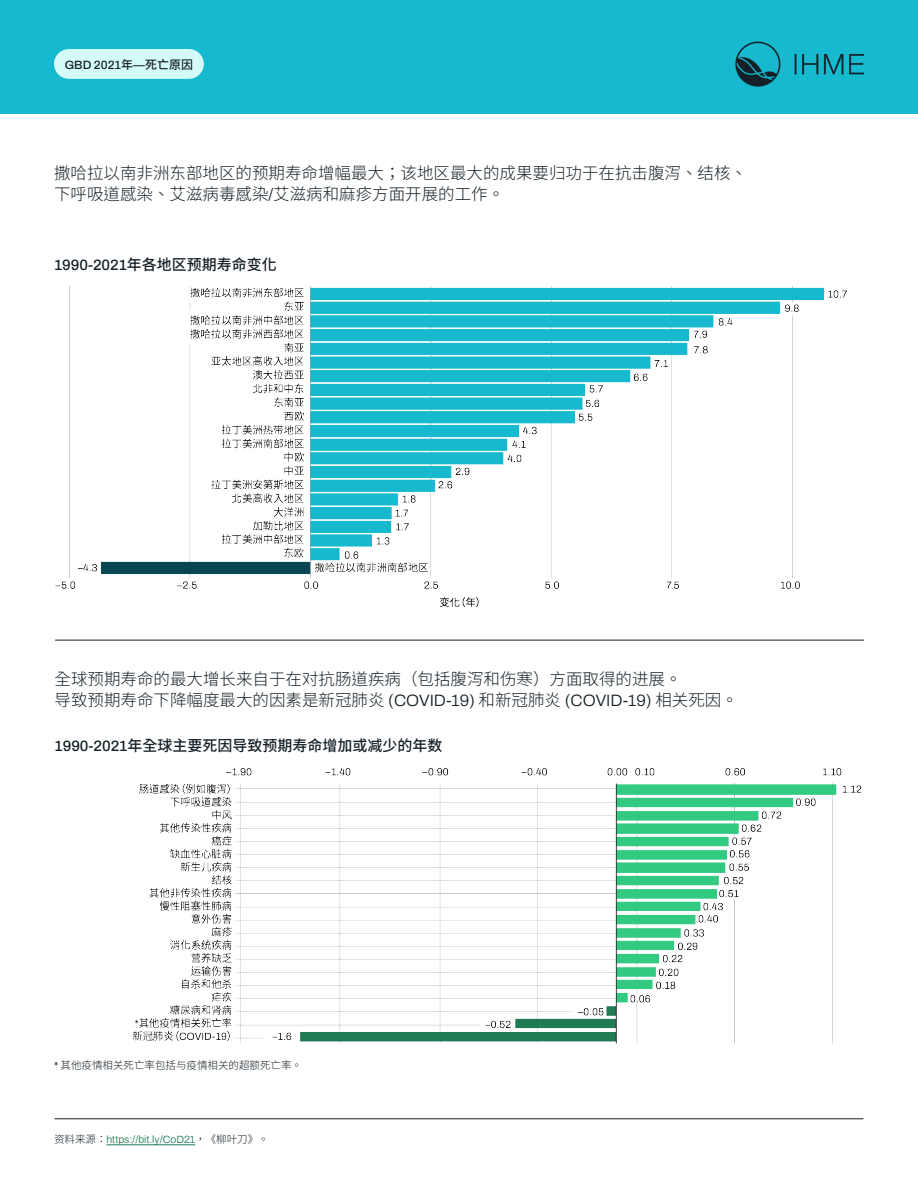
<style>
.page{position:relative;width:918px;height:1188px;background:#fff}
.page>*{position:absolute;margin:0;border:0;box-sizing:border-box;transform-origin:0 0}
.Body{font:300 16.5px/21px "Noto Sans CJ Ktc";color:#142027}
.Figure_title{font:500 15px "Noto Sans CJ Ktc";color:#142027}
.GBD_bug{font:500 12px "Archivo";color:#142027}
.Footnote{font:300 10.5px "Archivo";color:#1e7b53}
.Footnote-2{font:300 10.5px "Noto Sans CJ Ktc";color:#142027}
.s1{font-family:"Noto Sans CJ Ktc"}
.s2{font-style:inherit}
.s3{font-family:"Archivo"}
.s4{font-family:"Noto Sans CJ Ktc";color:#142027}
</style>
<div class="page">
<div style="left:0;top:0;width:918px;height:113px;background:#17b9cf"></div>
<div style="left:54px;top:49px;width:150px;height:30px;background:#d4fbf8;border-radius:15px"></div>
<img style="left:736px;top:41px;width:128px;height:46px">
<hr style="left:55px;top:1118px;width:808px;height:1px;background:#142027">
<hr style="left:55px;top:640px;width:809px;height:1px;background:#142027">
<img style="left:55px;top:286px;width:792px;height:321px">
<img style="left:132px;top:768px;width:730px;height:276px">
<hr style="left:106px;top:1145px;width:89px;height:1px;background:#1e7b53">
<p class="GBD_bug" style="left:65px;top:55px;width:130px">GBD 2021<span class="s1">年</span>—<span class="s1">死亡原因</span></p>
<p class="Body" style="left:54px;top:163px;width:694px">撒哈拉以南非洲东部地区的预期寿命增幅最大；该地区最大的成果要归功于在抗击腹泻、结核、下呼吸道感染、<span class="s2">艾滋病毒感染</span><span class="s3">/</span><span class="s2">艾滋病</span>和麻疹方面开展的工作。</p>
<p class="Figure_title" style="left:54px;top:256px;width:224px"><span class="s3">1990-2021</span>年各地区预期寿命变化</p>
<p class="Body" style="left:55px;top:669px;width:685px">全球预期寿命的最大增长来自于在对抗肠道疾病（包括腹泻和伤寒）方面取得的进展。<br>导致预期寿命下降幅度最大的因素是新冠肺炎 <span class="s3">(COVID-19)</span> 和新冠肺炎 <span class="s3">(COVID-19)</span> 相关死因。</p>
<p class="Figure_title" style="left:55px;top:737px;width:389px"><span class="s3">1990-2021</span>年全球主要死因导致预期寿命增加或减少的年数</p>
<p class="Footnote-2" style="left:54px;top:1060px;width:250px"><span class="s3">*</span> 其他疫情相关死亡率包括与疫情相关的超额死亡率。</p>
<p class="Footnote" style="left:54px;top:1132px;width:216px"><span class="s4">资料来源：</span>https://bit.ly/CoD21<span class="s4">，《柳叶刀》。</span></p>
</div>
